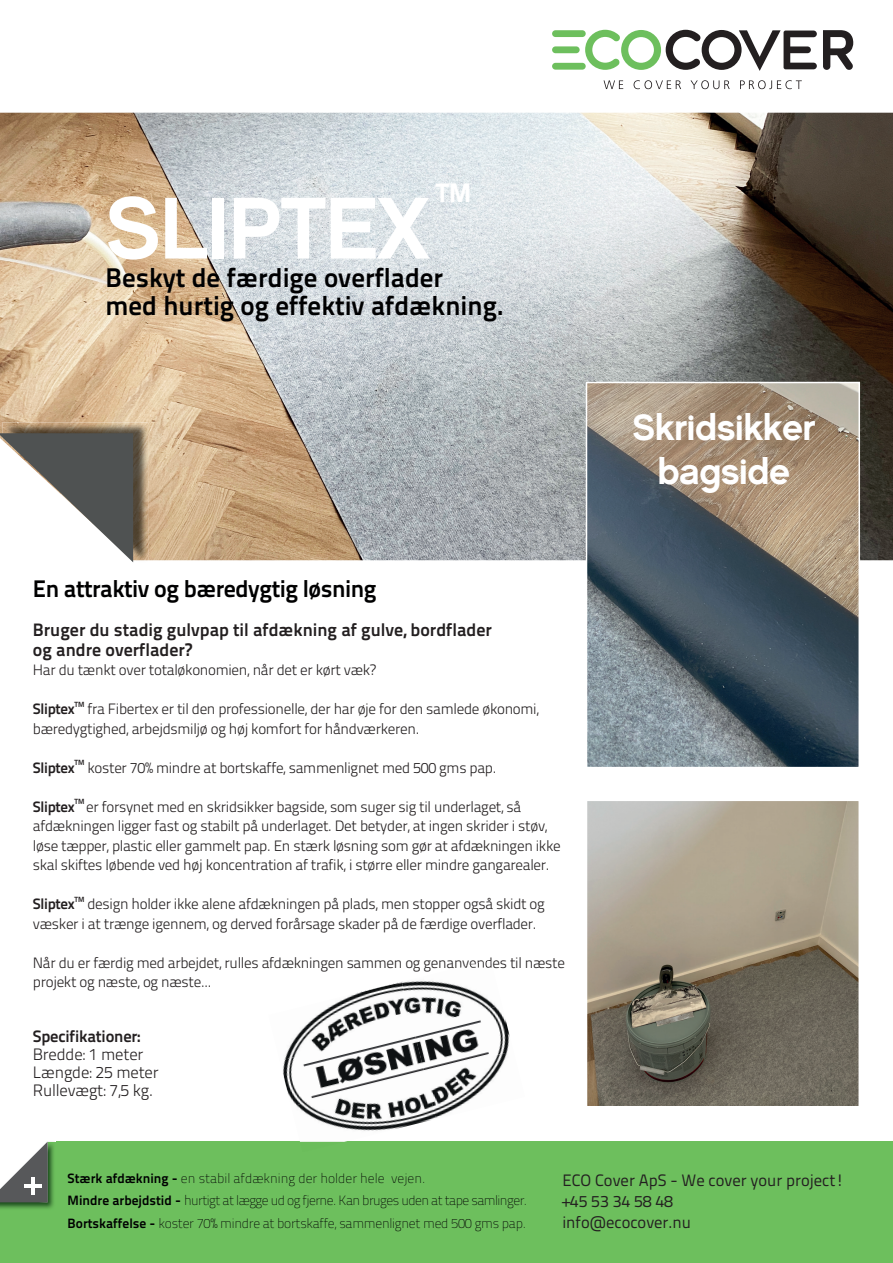
<style>
.page{position:relative;width:893px;height:1263px;background:#fff}
.page>*{position:absolute;margin:0;border:0;box-sizing:border-box;transform-origin:0 0}
.t1{font:500 87.6px "CM Sans Serif";color:#fff}
.t2{font:500 36px/43.2px "CM Sans Serif";color:#fff;text-align:center}
.t3{font:700 27px/28.2px "Titillium Text 22 L";color:#000001}
.t4{font:500 27px "CM Sans Serif";color:#fff}
.t5{font:700 24px "Titillium Text 22 L";letter-spacing:-.02em;color:#000001}
.t6{font:700 18px/19.5px "Titillium Text 22 L";color:#231f20}
.t7{font:16.5px/21px "Titillium Text 22 L";color:#231f20}
.t8{font:300 16.5px/18px "Titillium Text 22 L";letter-spacing:-.01em;color:#231f20}
.t9{font:700 16.5px "Titillium Text 22 L";letter-spacing:-.01em;color:#231f20}
.t10{font:300 15px/19.5px "Titillium Text 22 L";letter-spacing:-.02em;color:#231f20}
.t11{font:700 15px "Titillium Text 22 L";letter-spacing:-.02em;color:#231f20}
.t12{font:100 13.5px/22.5px "Titillium Text 22 L";letter-spacing:-.02em;color:#000001}
.t13{font:700 7.5px "Titillium Text 22 L";letter-spacing:-.02em;color:#231f20}
.s1{font-weight:700}
</style>
<div class="page">
<img style="left:0;top:113px;width:893px;height:447px">
<svg style="left:604px;top:80px;width:19px;height:9px"></svg>
<svg style="left:634px;top:80px;width:47px;height:9px"></svg>
<svg style="left:690px;top:80px;width:40px;height:9px"></svg>
<svg style="left:740px;top:80px;width:62px;height:9px"></svg>
<div style="left:552px;top:30px;width:34px;height:7px;background:#6dbf5d;border-radius:3px"></div>
<div style="left:552px;top:46px;width:28px;height:7px;background:#6dbf5d;border-radius:3px"></div>
<div style="left:552px;top:63px;width:34px;height:7px;background:#6dbf5d;border-radius:3px"></div>
<svg style="left:823px;top:30px;width:30px;height:40px"></svg>
<svg style="left:585px;top:30px;width:232px;height:41px"></svg>
<div style="left:0;top:1142px;width:893px;height:121px;background:#6dbf5d"></div>
<img style="left:2px;top:423px;width:146px;height:137px">
<svg style="left:0;top:433px;width:133px;height:129px"></svg>
<img style="left:0;top:1202px;width:54px;height:7px">
<svg style="left:0;top:1141px;width:55px;height:61px;background:#929c93"></svg>
<hr style="left:24px;top:1184px;width:18px;height:4px;background:#fff">
<hr style="left:31px;top:1177px;width:4px;height:17px;background:#fff">
<img style="left:589px;top:385px;width:268px;height:380px">
<div style="left:586px;top:382px;width:274px;height:386px;border:2px solid #fff"></div>
<img style="left:589px;top:802px;width:268px;height:302px">
<div style="left:586px;top:799px;width:274px;height:308px;border:2px solid #fff"></div>
<img style="left:304px;top:982px;width:98px;height:45px">
<img style="left:402px;top:981px;width:93px;height:33px">
<img style="left:283px;top:1027px;width:130px;height:72px">
<img style="left:413px;top:1005px;width:97px;height:68px">
<img style="left:291px;top:1073px;width:145px;height:69px">
<img style="left:424px;top:1051px;width:86px;height:68px">
<img style="left:460px;top:960px;width:32px;height:8px">
<h3 class="t4" style="left:435px;top:176px;width:37px">TM</h3>
<h1 class="t1" style="left:106px;top:175px;width:325px">SLIPTEX</h1>
<h3 class="t3" style="left:106px;top:262px;width:400px">Beskyt de færdige overflader<br>med hurtig og effektiv afdækning.</h3>
<h3 class="t5" style="left:33px;top:570px;width:345px">En attraktiv og bæredygtig løsning</h3>
<p class="t6" style="left:33px;top:619px;width:461px">Bruger du stadig gulvpap til afdækning af gulve, bordflader og andre overflader?</p>
<p class="t10" style="left:33px;top:659px;width:344px">Har du tænkt over totaløkonomien, når det er kørt væk?</p>
<p class="t11" style="left:33px;top:697px;width:43px">Sliptex</p>
<p class="t13" style="left:75px;top:698px;width:11px">TM</p>
<p class="t10" style="left:33px;top:698px;width:508px;text-indent:55px">fra Fibertex er til den professionelle, der har øje for den samlede økonomi, bæredygtighed, arbejdsmiljø og høj komfort for håndværkeren.</p>
<p class="t11" style="left:33px;top:756px;width:43px">Sliptex</p>
<p class="t13" style="left:75px;top:757px;width:11px">TM</p>
<p class="t10" style="left:87px;top:757px;width:410px">koster 70% mindre at bortskaffe, sammenlignet med 500 gms pap.</p>
<p class="t11" style="left:33px;top:795px;width:43px">Sliptex</p>
<p class="t13" style="left:75px;top:796px;width:11px">TM</p>
<p class="t10" style="left:33px;top:796px;width:529px;text-indent:53px">er forsynet med en skridsikker bagside, som suger sig til underlaget, så afdækningen ligger fast og stabilt på underlaget. Det betyder, at ingen skrider i støv, løse tæpper, plastic eller gammelt pap. En stærk løsning som gør at afdækningen ikke skal skiftes løbende ved høj koncentration af trafik, i større eller mindre gangarealer.</p>
<p class="t11" style="left:33px;top:892px;width:43px">Sliptex</p>
<p class="t13" style="left:75px;top:893px;width:11px">TM</p>
<p class="t10" style="left:33px;top:893px;width:513px;text-indent:55px">design holder ikke alene afdækningen på plads, men stopper også skidt og væsker i at trænge igennem, og derved forårsage skader på de færdige overflader.</p>
<p class="t10" style="left:33px;top:952px;width:534px">Når du er færdig med arbejdet, rulles afdækningen sammen og genanvendes til næste projekt og næste, og næste...</p>
<p class="t9" style="left:33px;top:1023px;width:109px">Specifikationer:</p>
<p class="t8" style="left:33px;top:1044px;width:127px">Bredde: 1 meter<br>Længde: 25 meter<br>Rullevægt: 7,5 kg.</p>
<h2 class="t2" style="left:632px;top:406px;width:184px">Skridsikker bagside</h2>
<p class="t12" style="left:68px;top:1166px;width:461px"><span class="s1">Stærk afdækning -</span> en stabil afdækning der holder hele vejen.<br><span class="s1">Mindre arbejdstid -</span> hurtigt at lægge ud og fjerne. Kan bruges uden at tape samlinger.<br><span class="s1">Bortskaffelse -</span> koster 70% mindre at bortskaffe, sammenlignet med 500 gms pap.</p>
<p class="t7" style="left:562px;top:1169px;width:283px">ECO Cover ApS - We cover your project! +45 53 34 58 48<br>info@ecocover.nu</p>
</div>
